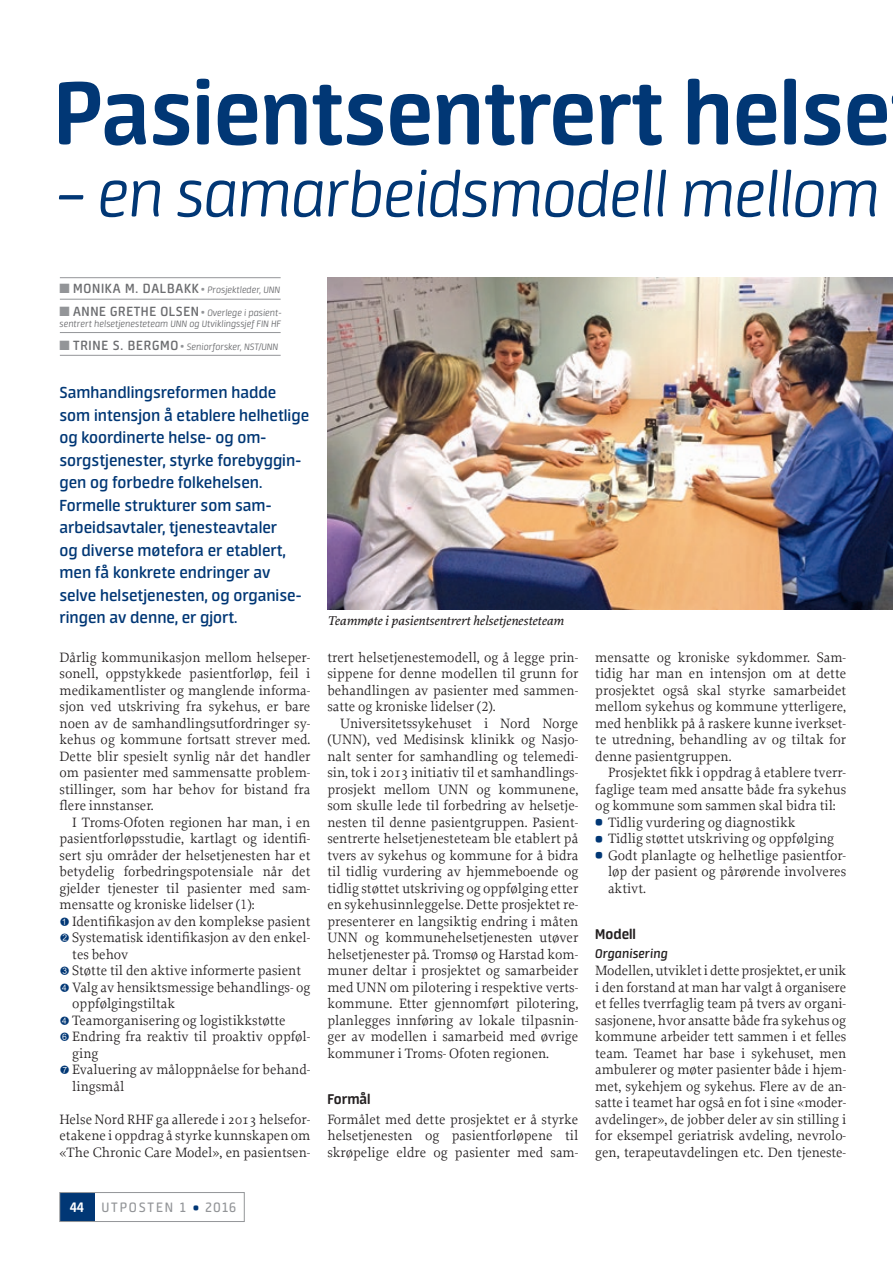
<style>
.page{position:relative;width:893px;height:1263px;background:#fff}
.page>*{position:absolute;margin:0;border:0;box-sizing:border-box;transform-origin:0 0}
.t1{font:700 100.5px "Neuron";letter-spacing:-.01em;color:#013775}
.t2{font:italic 300 72px "Neuron";letter-spacing:-.02em;color:#013775}
.t3{font:600 18px/22.5px "Neuron";color:#013775}
.t4{font:700 15.75px "Neuron";color:#231f20}
.t5{font:15.3px "Neuron";letter-spacing:.115em;color:#939598}
.t6{font:14.25px/16.5px "Proforma";color:#231f20;text-align:justify}
.t7{font:italic 600 14.25px "Neuron";letter-spacing:.005em;color:#231f20}
.t8{font:italic 500 13.5px "Proforma";color:#231f20}
.t9{font:italic 300 10.5px/10.5px "Neuron";color:#6c6d70}
.s1{color:#939598}
.s2{font-weight:600;font-style:normal;font-size:15px}
.s3{font-style:normal;font-size:13.5px;color:#939598}
.s4{font-family:"Proforma Light SC"}
.s5{font-family:"Linotype Tapestry Circle";font-size:10.5px;color:#013775}
.s6{font-weight:700;color:#fff}
.s7{font-weight:900;color:#013775}
.s8{font-family:"Proforma Book SC"}
.s9{font-family:"Neuron";font-weight:800;font-size:21.75px;color:#013775}
</style>
<div class="page">
<div style="left:60px;top:1192px;width:35px;height:29px;background:#013775"></div>
<div style="left:60px;top:1192px;width:184px;height:30px;border:1px solid #939598"></div>
<img style="left:327px;top:277px;width:566px;height:332px">
<hr style="left:60px;top:355px;width:221px;height:1px;background:#939598">
<hr style="left:60px;top:332px;width:221px;height:1px;background:#939598">
<hr style="left:60px;top:277px;width:221px;height:1px;background:#939598">
<hr style="left:60px;top:299px;width:221px;height:1px;background:#939598">
<h1 class="t1" style="left:54px;top:56px;width:839px">Pasientsentrert helse</h1>
<h2 class="t2" style="left:56px;top:156px;width:826px">– en samarbeidsmodell mellom</h2>
<p class="t9" style="left:60px;top:284px;width:222px"><span class="s1">■</span> <span class="s2">MONIKA M. DALBAKK</span> <span class="s3">•</span> Prosjektleder, UNN</p>
<p class="t9" style="left:60px;top:308px;width:224px"><span class="s1">■</span> <span class="s2">ANNE GRETHE OLSEN</span><span class="s3">•</span> Overlege i pasient&shy;sentrert helsetjenesteteam UNN og Utviklingssjef FIN HF</p>
<p class="t9" style="left:60px;top:341px;width:220px"><span class="s1">■</span> <span class="s2">TRINE S. BERGMO</span> <span class="s3">•</span> Seniorforsker, NST/UNN</p>
<p class="t3" style="left:60px;top:381px;width:251px">Samhandlingsreformen hadde som intensjon å etablere helhetlige og koordinerte helse- og om&shy;sorgstjenester, styrke forebyggin&shy;gen og forbedre folkehelsen.<br>Formelle strukturer som sam&shy;arbeidsavtaler, tjenesteavtaler<br>og diverse møtefora er etablert, men få konkrete endringer av selve helsetjenesten, og organise&shy;ringen av denne, er gjort.</p>
<p class="t6" style="left:60px;top:649px;width:252px">Dårlig kommunikasjon mellom helseper&shy;sonell, oppstykkede pasientforløp, feil i medikamentlister og manglende informa&shy;sjon ved utskriving fra sykehus, er bare noen av de samhandlingsutfordringer sy&shy;kehus og kommune fortsatt strever med.<br>Dette blir spesielt synlig når det handler om pasienter med sammensatte problem&shy;stillinger, som har behov for bistand fra flere innstanser.</p>
<p class="t6" style="left:72px;top:814px;width:240px">I Troms-Ofoten regionen har man, i en</p>
<p class="t6" style="left:60px;top:830px;width:252px">pasientforløpsstudie, kartlagt og identifi-</p>
<p class="t6" style="left:60px;top:847px;width:252px">sert sju områder der helsetjenesten har et</p>
<p class="t6" style="left:60px;top:863px;width:252px">betydelig forbedringspotensiale når det</p>
<p class="t6" style="left:60px;top:880px;width:252px">gjelder tjenester til pasienter med sam-</p>
<p class="t6" style="left:60px;top:896px;width:197px">mensatte og kroniske lidelser (<span class="s4">1</span>):</p>
<p class="t6" style="left:60px;top:913px;width:252px"><span class="s5">1</span> Identifikasjon av den komplekse pasient</p>
<p class="t6" style="left:60px;top:929px;width:252px"><span class="s5">2</span> Systematisk identifikasjon av den enkel-</p>
<p class="t6" style="left:72px;top:946px;width:58px">tes behov</p>
<p class="t6" style="left:60px;top:962px;width:243px"><span class="s5">3</span> Støtte til den aktive informerte pasient</p>
<p class="t6" style="left:60px;top:979px;width:252px"><span class="s5">4</span> Valg av hensiktsmessige behandlings- og</p>
<p class="t6" style="left:72px;top:995px;width:104px">oppfølgingstiltak</p>
<p class="t6" style="left:60px;top:1012px;width:228px"><span class="s5">4</span> Teamorganisering og logistikkstøtte</p>
<p class="t6" style="left:60px;top:1028px;width:252px"><span class="s5">6</span> Endring fra reaktiv til proaktiv oppføl-</p>
<p class="t6" style="left:72px;top:1045px;width:28px">ging</p>
<p class="t6" style="left:60px;top:1061px;width:252px"><span class="s5">7</span> Evaluering av måloppnåelse for behand-</p>
<p class="t6" style="left:72px;top:1078px;width:53px">lingsmål</p>
<p class="t6" style="left:60px;top:1111px;width:252px">Helse Nord RHF ga allerede i 2013 helsefor&shy;etakene i oppdrag å styrke kunnskapen om «The Chronic Care Model», en pasientsen-</p>
<p class="t5" style="left:70px;top:1199px;width:168px"><span class="s6">44</span> UTPOSTEN 1 <span class="s7">•</span> 2016</p>
<p class="t8" style="left:327px;top:612px;width:238px">Teammøte i pasientsentrert helsetjenesteteam</p>
<p class="t6" style="left:327px;top:649px;width:252px">trert helsetjenestemodell, og å legge prin&shy;sippene for denne modellen til grunn for behandlingen av pasienter med sammen&shy;satte og kroniske lidelser (<span class="s8">2</span>).</p>
<p class="t6" style="left:327px;top:715px;width:252px;text-indent:13px">Universitetssykehuset i Nord Norge (UNN), ved Medisinsk klinikk og Nasjo&shy;nalt senter for samhandling og telemedi&shy;sin, tok i 2013 initiativ til et samhandlings&shy;prosjekt mellom UNN og kommunene, som skulle lede til forbedring av helsetje&shy;nesten til denne pasientgruppen. Pasient&shy;sentrerte helsetjenesteteam ble etablert på tvers av sykehus og kommune for å bidra til tidlig vurdering av hjemmeboende og tidlig støttet utskriving og oppfølging etter en sykehusinnleggelse. Dette prosjektet re&shy;presenterer en langsiktig endring i måten UNN og kommunehelsetjenesten utøver helsetjenester på. Tromsø og Harstad kom&shy;muner deltar i prosjektet og samarbeider med UNN om pilotering i respektive verts&shy;kommune. Etter gjennomført pilotering, planlegges innføring av lokale tilpasnin&shy;ger av modellen i samarbeid med øvrige kommuner i Troms- Ofoten regionen.</p>
<p class="t4" style="left:327px;top:1090px;width:45px">Formål</p>
<p class="t6" style="left:327px;top:1111px;width:252px">Formålet med dette prosjektet er å styrke helsetjenesten og pasientforløpene til skrøpelige eldre og pasienter med sam-</p>
<p class="t6" style="left:595px;top:649px;width:252px">mensatte og kroniske sykdommer. Sam&shy;tidig har man en intensjon om at dette prosjektet også skal styrke samarbeidet mellom sykehus og kommune ytterligere, med henblikk på å raskere kunne iverkset&shy;te utredning, behandling av og tiltak for denne pasientgruppen.</p>
<p class="t6" style="left:595px;top:764px;width:252px;text-indent:13px">Prosjektet fikk i oppdrag å etablere tverr&shy;faglige team med ansatte både fra sykehus og kommune som sammen skal bidra til:</p>
<p class="t6" style="left:595px;top:814px;width:202px"><span class="s9">•</span> Tidlig vurdering og diagnostikk</p>
<p class="t6" style="left:595px;top:830px;width:240px"><span class="s9">•</span> Tidlig støttet utskriving og oppfølging</p>
<p class="t6" style="left:608px;top:847px;width:240px;text-indent:-13px"><span class="s9">•</span> Godt planlagte og helhetlige pasientfor&shy;løp der pasient og pårørende involveres aktivt.</p>
<p class="t4" style="left:595px;top:925px;width:42px">Modell</p>
<p class="t7" style="left:595px;top:946px;width:74px">Organisering</p>
<p class="t6" style="left:595px;top:962px;width:252px">Modellen, utviklet i dette prosjektet, er unik i den forstand at man har valgt å organisere et felles tverrfaglig team på tvers av organi&shy;sasjonene, hvor ansatte både fra sykehus og kommune arbeider tett sammen i et felles team. Teamet har base i sykehuset, men ambulerer og møter pasienter både i hjem&shy;met, sykehjem og sykehus. Flere av de an&shy;satte i teamet har også en fot i sine «moder&shy;avdelinger», de jobber deler av sin stilling i for eksempel geriatrisk avdeling, nevrolo&shy;gen, terapeutavdelingen etc. Den tjeneste-</p>
</div>
